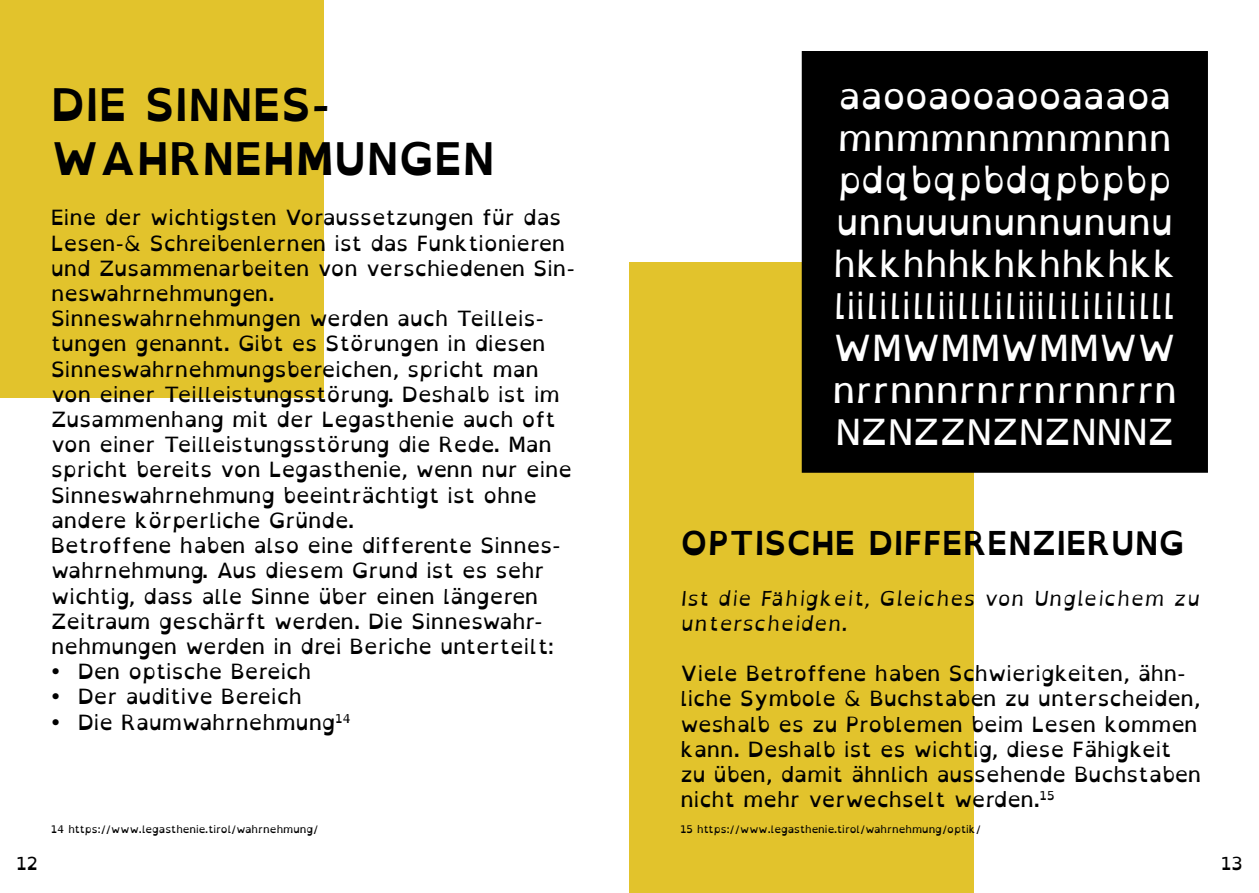
<style>
.page{position:relative;width:1259px;height:893px;background:#fff}
.page>*{position:absolute;margin:0;border:0;box-sizing:border-box;transform-origin:0 0}
.t1{font:700 45px/54px "Open Dyslexic";color:#000}
.t2{font:36px/42px "Open Dyslexic";color:#fff}
.t3{font:700 33px "Open Dyslexic";color:#000}
.t4{font:21px/25.2px "Open Dyslexic";color:#000}
.t5{font:italic 21px/25.2px "Open Dyslexic";color:#000}
.t6{font:18px "Open Dyslexic";color:#000}
.t7{font:10.5px "Open Dyslexic";color:#000}
</style>
<div class="page">
<div style="left:0;top:0;width:323px;height:398px;background:#e2c32c"></div>
<div style="left:629px;top:262px;width:345px;height:631px;background:#e2c32c"></div>
<div style="left:802px;top:52px;width:405px;height:420px;background:#000"></div>
<div style="left:801px;top:51px;width:407px;height:422px;border:2px solid #000"></div>
<h1 class="t1" style="left:51px;top:79px;width:445px">DIE SINNES-<br>WAHRNEHMUNGEN</h1>
<p class="t4" style="left:51px;top:206px;width:525px">Eine der wichtigsten Voraussetzungen für das Lesen-&amp; Schreibenlernen ist das Funktionieren und Zusammenarbeiten von verschiedenen Sin&shy;neswahrnehmungen.<br>Sinneswahrnehmungen werden auch Teilleis&shy;tungen genannt. Gibt es Störungen in diesen Sinneswahrnehmungsbereichen, spricht man von einer Teilleistungsstörung. Deshalb ist im Zusammenhang mit der Legasthenie auch oft von einer Teilleistungsstörung die Rede. Man spricht bereits von Legasthenie, wenn nur eine Sinneswahrnehmung beeinträchtigt ist ohne andere körperliche Gründe.<br>Betroffene haben also eine differente Sinnes&shy;wahrnehmung. Aus diesem Grund ist es sehr wichtig, dass alle Sinne über einen längeren Zeitraum geschärft werden. Die Sinneswahr&shy;nehmungen werden in drei Beriche unterteilt:</p>
<p class="t4" style="left:51px;top:659px;width:262px">• Den optische Bereich</p>
<p class="t4" style="left:51px;top:684px;width:252px">• Der auditive Bereich</p>
<p class="t4" style="left:51px;top:710px;width:301px">• Die Raumwahrnehmung<sup>14</sup></p>
<h2 class="t2" style="left:832px;top:75px;width:346px">aaooaooaooaaaoa mnmmnnmnmnnn pdqbqpbdqpbpbp unnuuununnununu hkkhhhkhkhhkhkk liilililliillliliiilililililll<br>WMWMMWMMWW nrrnnnrnrrnrnnrrn<br>NZNZZNZNZNNNZ</h2>
<h3 class="t3" style="left:680px;top:525px;width:505px">OPTISCHE DIFFERENZIERUNG</h3>
<p class="t5" style="left:680px;top:587px;width:521px">Ist die Fähigkeit, Gleiches von Ungleichem zu unterscheiden.</p>
<p class="t4" style="left:680px;top:661px;width:522px">Viele Betroffene haben Schwierigkeiten, ähn&shy;liche Symbole &amp; Buchstaben zu unterscheiden, weshalb es zu Problemen beim Lesen kommen kann. Deshalb ist es wichtig, diese Fähigkeit zu üben, damit ähnlich aussehende Buchstaben nicht mehr verwechselt werden.<sup>15</sup></p>
<p class="t7" style="left:51px;top:823px;width:269px">14 https://www.legasthenie.tirol/wahrnehmung/</p>
<p class="t7" style="left:680px;top:823px;width:302px">15 https://www.legasthenie.tirol/wahrnehmung/optik/</p>
<p class="t6" style="left:16px;top:853px;width:23px">12</p>
<p class="t6" style="left:1221px;top:853px;width:23px">13</p>
</div>
